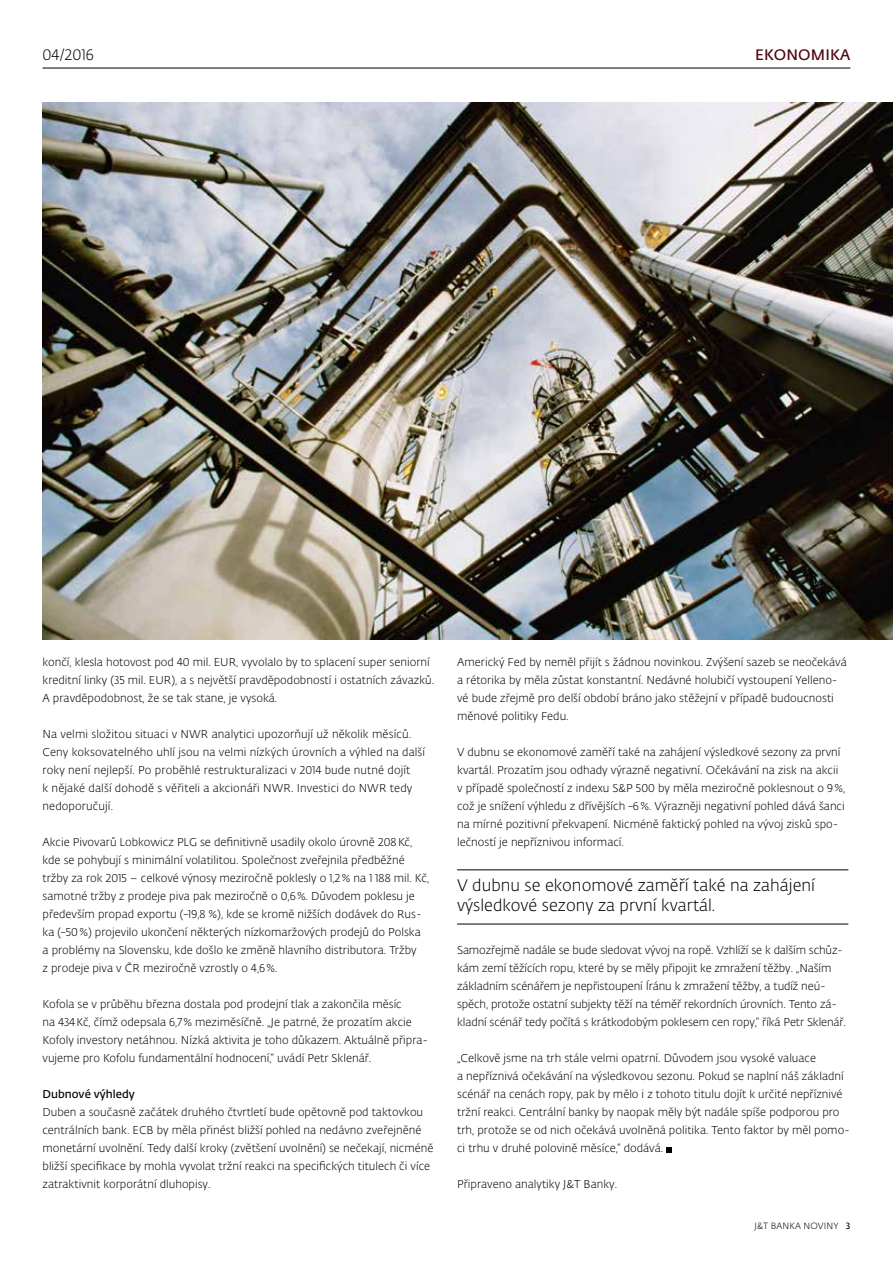
<style>
.page{position:relative;width:893px;height:1263px;background:#fff}
.page>*{position:absolute;margin:0;border:0;box-sizing:border-box;transform-origin:0 0}
.t1{font:300 16.5px/19.8px "Fedra Sans Alt Pro";color:#000}
.t2{font:600 15px "Fedra Sans Alt Pro";letter-spacing:.01em;color:#510210}
.t3{font:300 15px "Fedra Sans Alt Pro";letter-spacing:.01em;color:#000}
.t4{font:300 11.25px/18px "Fedra Sans Alt Pro";color:#000}
.t5{font:600 11.25px "Fedra Sans Alt Pro";color:#000}
.t6{font:300 9px "Fedra Sans Alt Pro";letter-spacing:.01em;color:#000}
.s1{font-weight:600}
</style>
<div class="page">
<hr style="left:43px;top:68px;width:807px;height:1px;background:#000">
<svg style="left:666px;top:1147px;width:5px;height:5px"></svg>
<img style="left:43px;top:102px;width:850px;height:537px">
<hr style="left:457px;top:869px;width:391px;height:1px;background:#000">
<hr style="left:457px;top:924px;width:391px;height:1px;background:#000">
<h2 class="t3" style="left:43px;top:44px;width:53px">04/2016</h2>
<h2 class="t2" style="left:755px;top:43px;width:97px">EKONOMIKA</h2>
<p class="t4" style="left:43px;top:653px;width:393px">končí, klesla hotovost pod 40 mil. EUR, vyvolalo by to splacení super seniorní kreditní linky (35 mil. EUR), a s největší pravděpodobností i ostatních závazků.<br>A pravděpodobnost, že se tak stane, je vysoká.</p>
<p class="t4" style="left:43px;top:725px;width:384px">Na velmi složitou situaci v NWR analytici upozorňují už několik měsíců.<br>Ceny koksovatelného uhlí jsou na velmi nízkých úrovních a výhled na další roky není nejlepší. Po proběhlé restrukturalizaci v 2014 bude nutné dojít<br>k nějaké další dohodě s věřiteli a akcionáři NWR. Investici do NWR tedy nedoporučují.</p>
<p class="t4" style="left:43px;top:833px;width:388px">Akcie Pivovarů Lobkowicz PLG se definitivně usadily okolo úrovně 208Kč, kde se pohybují s minimální volatilitou. Společnost zveřejnila předběžné tržby za rok 2015 – celkové výnosy meziročně poklesly o 1,2% na 1 188 mil. Kč, samotné tržby z prodeje piva pak meziročně o 0,6%. Důvodem poklesu je především propad exportu (‒19,8 %), kde se kromě nižších dodávek do Rus&shy;ka (‒50%) projevilo ukončení některých nízkomaržových prodejů do Polska a problémy na Slovensku, kde došlo ke změně hlavního distributora. Tržby<br>z prodeje piva v ČR meziročně vzrostly o 4,6%.</p>
<p class="t4" style="left:43px;top:995px;width:387px">Kofola se v průběhu března dostala pod prodejní tlak a zakončila měsíc<br>na 434Kč, čímž odepsala 6,7% meziměsíčně. „Je patrné, že prozatím akcie Kofoly investory netáhnou. Nízká aktivita je toho důkazem. Aktuálně připra&shy;vujeme pro Kofolu fundamentální hodnocení,“ uvádí Petr Sklenář.</p>
<p class="t5" style="left:43px;top:1086px;width:94px">Dubnové výhledy</p>
<p class="t4" style="left:43px;top:1103px;width:392px">Duben a současně začátek druhého čtvrtletí bude opětovně pod taktovkou centrálních bank. ECB by měla přinést bližší pohled na nedávno zveřejněné monetární uvolnění. Tedy další kroky (zvětšení uvolnění) se nečekají, nicméně bližší specifikace by mohla vyvolat tržní reakci na specifických titulech či více zatraktivnit korporátní dluhopisy.</p>
<p class="t4" style="left:457px;top:653px;width:391px">Americký Fed by neměl přijít s žádnou novinkou. Zvýšení sazeb se neočekává a rétorika by měla zůstat konstantní. Nedávné holubičí vystoupení Yelleno&shy;vé bude zřejmě pro delší období bráno jako stěžejní v případě budoucnosti měnové politiky Fedu.</p>
<p class="t4" style="left:457px;top:743px;width:390px">V dubnu se ekonomové zaměří také na zahájení výsledkové sezony za první kvartál. Prozatím jsou odhady výrazně negativní. Očekávání na zisk na akcii v případě společností z indexu S&amp;P 500 by měla meziročně poklesnout o 9%, což je snížení výhledu z dřívějších ‒6%. Výrazněji negativní pohled dává šanci na mírné pozitivní překvapení. Nicméně faktický pohled na vývoj zisků spo&shy;lečností je nepříznivou informací.</p>
<h1 class="t1" style="left:457px;top:875px;width:359px">V dubnu se ekonomové zaměří také na zahájení výsledkové sezony za první kvartál.</h1>
<p class="t4" style="left:457px;top:941px;width:390px">Samozřejmě nadále se bude sledovat vývoj na ropě. Vzhlíží se k dalším schůz&shy;kám zemí těžících ropu, které by se měly připojit ke zmražení těžby. „Naším základním scénářem je nepřistoupení Íránu k zmražení těžby, a tudíž neú&shy;spěch, protože ostatní subjekty těží na téměř rekordních úrovních. Tento zá&shy;kladní scénář tedy počítá s krátkodobým poklesem cen ropy,“ říká Petr Sklenář.</p>
<p class="t4" style="left:457px;top:1049px;width:394px">„Celkově jsme na trh stále velmi opatrní. Důvodem jsou vysoké valuace<br>a nepříznivá očekávání na výsledkovou sezonu. Pokud se naplní náš základní scénář na cenách ropy, pak by mělo i z tohoto titulu dojít k určité nepříznivé tržní reakci. Centrální banky by naopak měly být nadále spíše podporou pro trh, protože se od nich očekává uvolněná politika. Tento faktor by měl pomo&shy;ci trhu v druhé polovině měsíce,“ dodává.</p>
<p class="t4" style="left:457px;top:1175px;width:162px">Připraveno analytiky J&amp;T Banky.</p>
<p class="t6" style="left:754px;top:1220px;width:98px">J&amp;T BANKA NOVINY <span class="s1">3</span></p>
</div>
